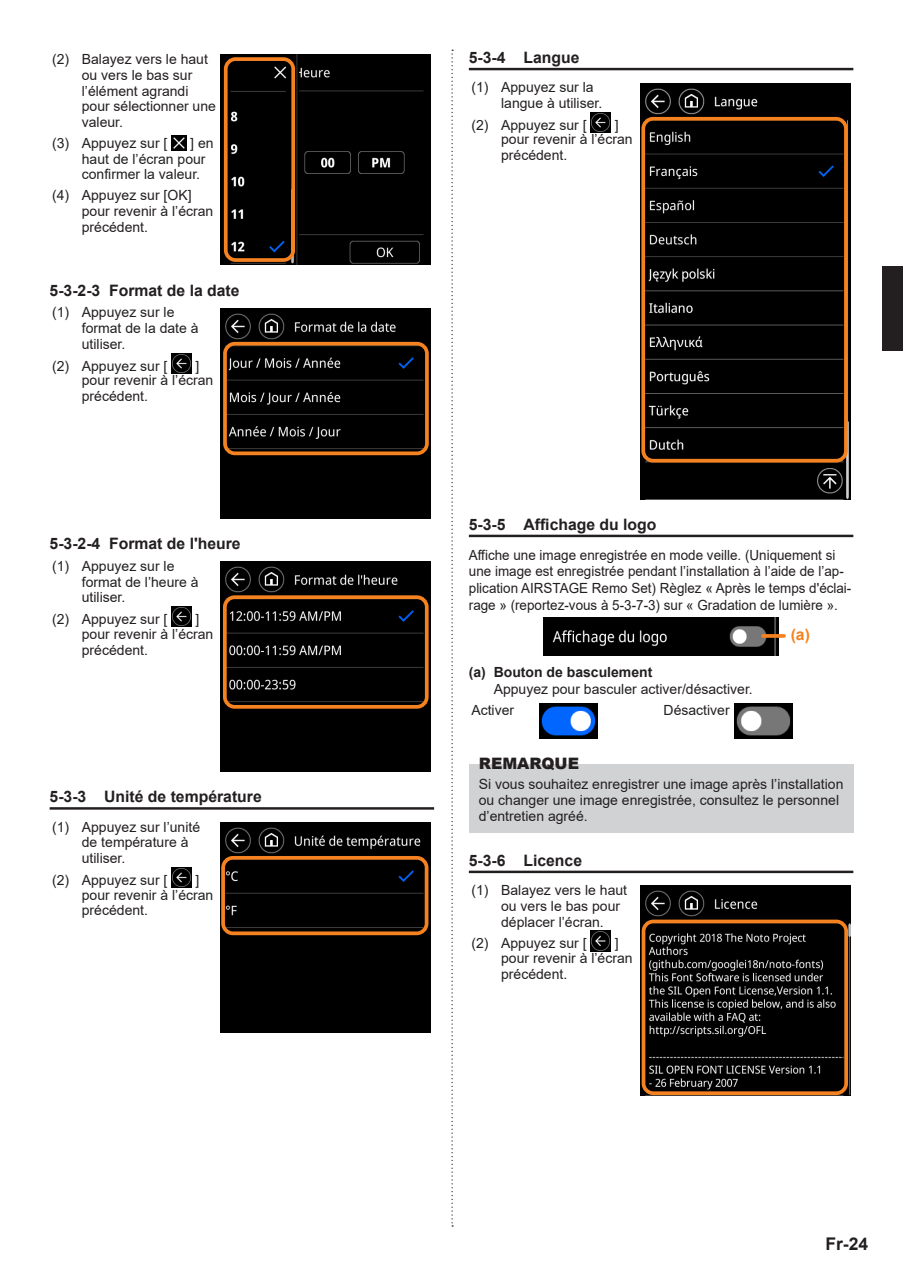
<style>
.page{position:relative;width:903px;height:1275px;background:#fff}
.page>*{position:absolute;margin:0;border:0;box-sizing:border-box;transform-origin:0 0}
.t1{font:700 17.5px "Arial";color:#231f20}
.t2{font:700 15.75px "Arial";color:#231f20}
.t3{font:900 15.75px "Arial";color:#231f20}
.t4{font:700 15.75px "Arial";color:#f58220}
.t5{font:14px/15.8px "Arial";color:#231f20}
.t6{font:14px/16.8px "Arial";color:#231f20;scale:.96 1}
.t7{font:700 14px "Arial";color:#231f20}
</style>
<div class="page">
<div style="left:882px;top:266px;width:21px;height:84px;background:#231f20"></div>
<svg style="left:451px;top:50px;width:2px;height:1177px"></svg>
<hr style="left:50px;top:807px;width:384px;height:3px;background:#231f20">
<img style="left:171px;top:136px;width:15px;height:15px">
<div style="left:221px;top:55px;width:210px;height:210px;background:#000"></div>
<div style="left:224px;top:57px;width:71px;height:205px;border:4px solid #f58220;border-radius:10px"></div>
<img style="left:171px;top:353px;width:20px;height:20px">
<img style="left:221px;top:308px;width:210px;height:210px">
<div style="left:223px;top:342px;width:206px;height:113px;border:4px solid #f58220;border-radius:10px"></div>
<img style="left:171px;top:607px;width:20px;height:20px">
<img style="left:221px;top:562px;width:210px;height:210px">
<div style="left:223px;top:595px;width:206px;height:114px;border:4px solid #f58220;border-radius:10px"></div>
<img style="left:171px;top:867px;width:20px;height:20px">
<div style="left:221px;top:822px;width:210px;height:210px;background:#000"></div>
<div style="left:221px;top:856px;width:207px;height:79px;border:4px solid #f58220;border-radius:10px"></div>
<hr style="left:469px;top:68px;width:384px;height:2px;background:#231f20">
<hr style="left:469px;top:535px;width:384px;height:2px;background:#231f20">
<hr style="left:469px;top:871px;width:384px;height:2px;background:#231f20">
<img style="left:591px;top:112px;width:20px;height:20px">
<img style="left:640px;top:83px;width:210px;height:416px">
<div style="left:641px;top:117px;width:207px;height:346px;border:4px solid #f58220;border-radius:10px"></div>
<img style="left:543px;top:618px;width:235px;height:37px">
<svg style="left:763px;top:634px;width:21px;height:4px"></svg>
<img style="left:540px;top:703px;width:57px;height:35px">
<img style="left:735px;top:703px;width:57px;height:35px">
<div style="left:469px;top:764px;width:384px;height:69px;background:#d1d2d4"></div>
<img style="left:591px;top:931px;width:20px;height:20px">
<img style="left:640px;top:886px;width:210px;height:210px">
<div style="left:642px;top:920px;width:206px;height:175px;border:4px solid #f58220;border-radius:10px"></div>
<p class="t5" style="left:82px;top:51px;width:136px;text-indent:-30px">(2) Balayez vers le haut ou vers le bas sur l’élément agrandi pour sélectionner une valeur.</p>
<p class="t5" style="left:52px;top:135px;width:117px">(3) Appuyez sur [</p>
<p class="t5" style="left:82px;top:135px;width:133px;text-indent:108px">] en haut de l’écran pour confirmer la valeur.</p>
<p class="t5" style="left:82px;top:187px;width:133px;text-indent:-30px">(4) Appuyez sur [OK] pour revenir à l’écran précédent.</p>
<p class="t2" style="left:50px;top:279px;width:191px">5-3-2-3 Format de la date</p>
<p class="t5" style="left:82px;top:305px;width:118px;text-indent:-30px">(1) Appuyez sur le format de la date à utiliser.</p>
<p class="t5" style="left:52px;top:358px;width:117px">(2) Appuyez sur [</p>
<p class="t5" style="left:82px;top:358px;width:133px;line-height:15.2px;text-indent:114px">] pour revenir à l’écran précédent.</p>
<p class="t2" style="left:50px;top:532px;width:193px">5-3-2-4 Format de l'heure</p>
<p class="t5" style="left:82px;top:558px;width:118px;text-indent:-30px">(1) Appuyez sur le format de l’heure à utiliser.</p>
<p class="t5" style="left:52px;top:611px;width:117px">(2) Appuyez sur [</p>
<p class="t5" style="left:82px;top:611px;width:133px;line-height:15.2px;text-indent:114px">] pour revenir à l’écran précédent.</p>
<p class="t2" style="left:50px;top:786px;width:214px">5-3-3 Unité de température</p>
<p class="t5" style="left:82px;top:819px;width:120px;text-indent:-30px">(1) Appuyez sur l’unité de température à utiliser.</p>
<p class="t5" style="left:52px;top:872px;width:117px">(2) Appuyez sur [</p>
<p class="t5" style="left:82px;top:872px;width:133px;line-height:15.2px;text-indent:114px">] pour revenir à l’écran précédent.</p>
<p class="t2" style="left:469px;top:46px;width:112px">5-3-4 Langue</p>
<p class="t5" style="left:501px;top:79px;width:103px;text-indent:-30px">(1) Appuyez sur la langue à utiliser.</p>
<p class="t5" style="left:471px;top:117px;width:117px">(2) Appuyez sur [</p>
<p class="t5" style="left:501px;top:117px;width:133px;line-height:15.2px;text-indent:114px">] pour revenir à l’écran précédent.</p>
<p class="t2" style="left:469px;top:513px;width:189px">5-3-5 Affichage du logo</p>
<p class="t6" style="left:469px;top:546px;width:400px">Affiche une image enregistrée en mode veille. (Uniquement si une image est enregistrée pendant l’installation à l’aide de l’ap&shy;plication AIRSTAGE Remo Set) Règlez « Après le temps d'éclai&shy;rage » (reportez-vous à 5-3-7-3) sur « Gradation de lumière ».</p>
<p class="t4" style="left:791px;top:623px;width:21px">(a)</p>
<p class="t7" style="left:469px;top:662px;width:185px">(a) Bouton de basculement</p>
<p class="t5" style="left:471px;top:678px;width:283px;line-height:21.5px;text-indent:22px">Appuyez pour basculer activer/désactiver.<br>Activer</p>
<p class="t5" style="left:663px;top:702px;width:68px">Désactiver</p>
<p class="t3" style="left:479px;top:752px;width:102px">REMARQUE</p>
<p class="t5" style="left:479px;top:776px;width:366px">Si vous souhaitez enregistrer une image après l’installation ou changer une image enregistrée, consultez le personnel d’entretien agréé.</p>
<p class="t2" style="left:469px;top:849px;width:115px">5-3-6 Licence</p>
<p class="t5" style="left:501px;top:882px;width:128px;text-indent:-30px">(1) Balayez vers le haut ou vers le bas pour déplacer l’écran.</p>
<p class="t5" style="left:471px;top:935px;width:117px">(2) Appuyez sur [</p>
<p class="t5" style="left:501px;top:935px;width:133px;line-height:15.2px;text-indent:114px">] pour revenir à l’écran précédent.</p>
<p class="t1" style="left:825px;top:1231px;width:44px">Fr-24</p>
</div>
